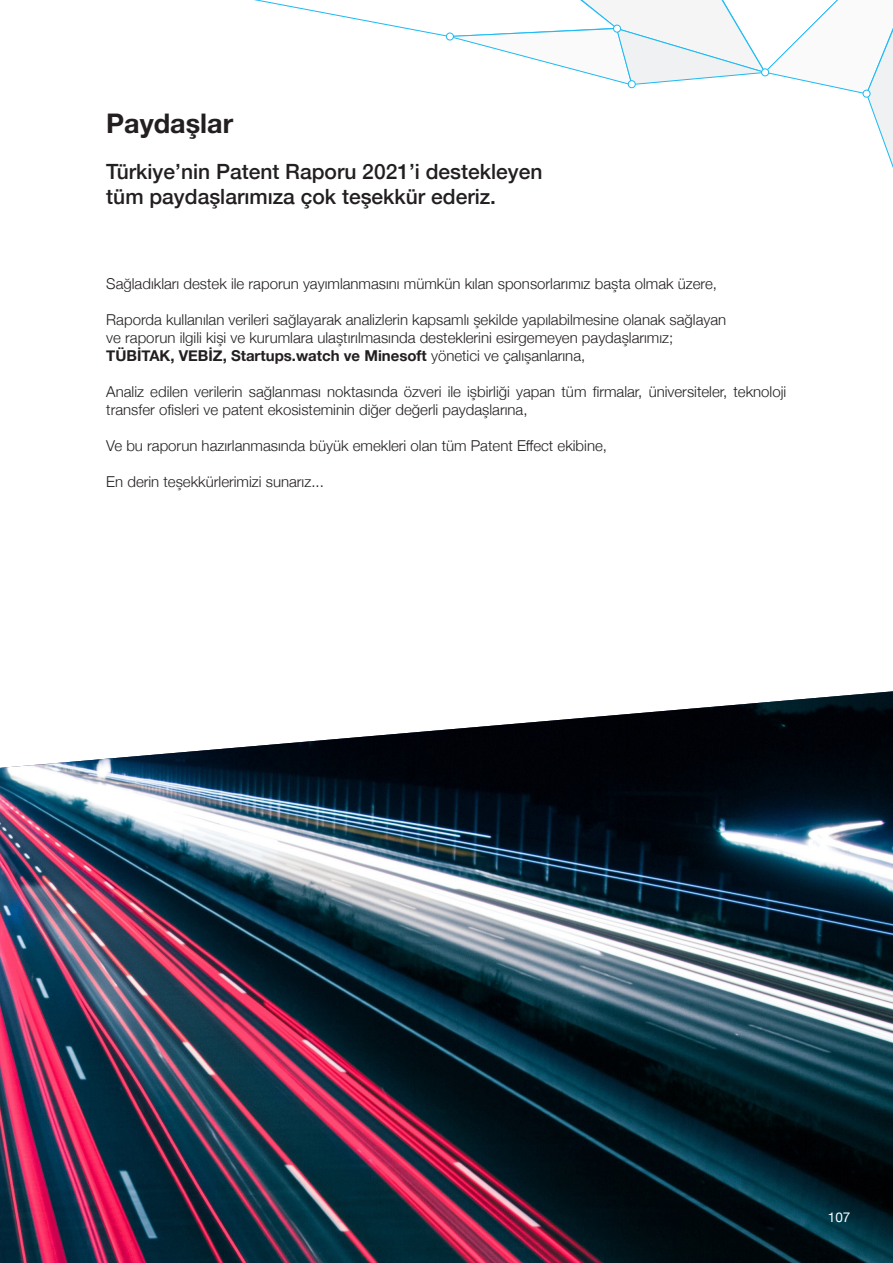
<style>
.page{position:relative;width:893px;height:1263px;background:#fff}
.page>*{position:absolute;margin:0;border:0;box-sizing:border-box;transform-origin:0 0}
.t1{font:700 27px "Helvetica Neue";color:#231f20}
.t2{font:500 21px "Helvetica Neue";color:#231f20}
.t3{font:300 15px/18px "Helvetica Neue";color:#231f20}
.t4{font:700 15px "Helvetica Neue";color:#231f20}
.t5{font:13.5px "Helvetica Neue";color:#fff}
.s1{font-weight:300}
</style>
<div class="page">
<img style="left:0;top:691px;width:893px;height:572px">
<svg style="left:254px;top:0;width:639px;height:168px"></svg>
<div style="left:613px;top:25px;width:7px;height:7px;background:#fff;border-radius:50%"></div>
<div style="left:613px;top:25px;width:8px;height:8px;border:1px solid #1cbaf2;border-radius:50%"></div>
<div style="left:446px;top:33px;width:7px;height:7px;background:#fff;border-radius:50%"></div>
<div style="left:446px;top:33px;width:8px;height:7px;border:1px solid #1cbaf2;border-radius:50%"></div>
<div style="left:628px;top:81px;width:7px;height:7px;background:#fff;border-radius:50%"></div>
<div style="left:628px;top:80px;width:8px;height:8px;border:1px solid #1cbaf2;border-radius:50%"></div>
<div style="left:762px;top:69px;width:7px;height:7px;background:#fff;border-radius:50%"></div>
<div style="left:761px;top:68px;width:8px;height:8px;border:1px solid #1cbaf2;border-radius:50%"></div>
<div style="left:863px;top:90px;width:7px;height:7px;background:#fff;border-radius:50%"></div>
<div style="left:863px;top:90px;width:7px;height:8px;border:1px solid #1cbaf2;border-radius:50%"></div>
<p class="t1" style="left:106px;top:102px;width:128px">Paydaşlar</p>
<p class="t2" style="left:106px;top:155px;width:438px">Türkiye’nin Patent Raporu 2021’i destekleyen</p>
<p class="t2" style="left:106px;top:180px;width:391px">tüm paydaşlarımıza çok teşekkür ederiz.</p>
<p class="t3" style="left:106px;top:274px;width:612px">Sağladıkları destek ile raporun yayımlanmasını mümkün kılan sponsorlarımız başta olmak üzere,</p>
<p class="t3" style="left:106px;top:310px;width:621px">Raporda kullanılan verileri sağlayarak analizlerin kapsamlı şekilde yapılabilmesine olanak sağlayan</p>
<p class="t3" style="left:106px;top:328px;width:569px">ve raporun ilgili kişi ve kurumlara ulaştırılmasında desteklerini esirgemeyen paydaşlarımız;</p>
<p class="t4" style="left:106px;top:344px;width:480px">TÜBİTAK, VEBİZ, Startups.watch ve Minesoft <span class="s1">yönetici ve çalışanlarına,</span></p>
<p class="t3" style="left:106px;top:382px;width:681px">Analiz edilen verilerin sağlanması noktasında özveri ile işbirliği yapan tüm firmalar, üniversiteler, teknoloji transfer ofisleri ve patent ekosisteminin diğer değerli paydaşlarına,</p>
<p class="t3" style="left:106px;top:436px;width:502px">Ve bu raporun hazırlanmasında büyük emekleri olan tüm Patent Effect ekibine,</p>
<p class="t3" style="left:106px;top:472px;width:219px">En derin teşekkürlerimizi sunarız...</p>
<p class="t5" style="left:828px;top:1207px;width:24px">107</p>
</div>
